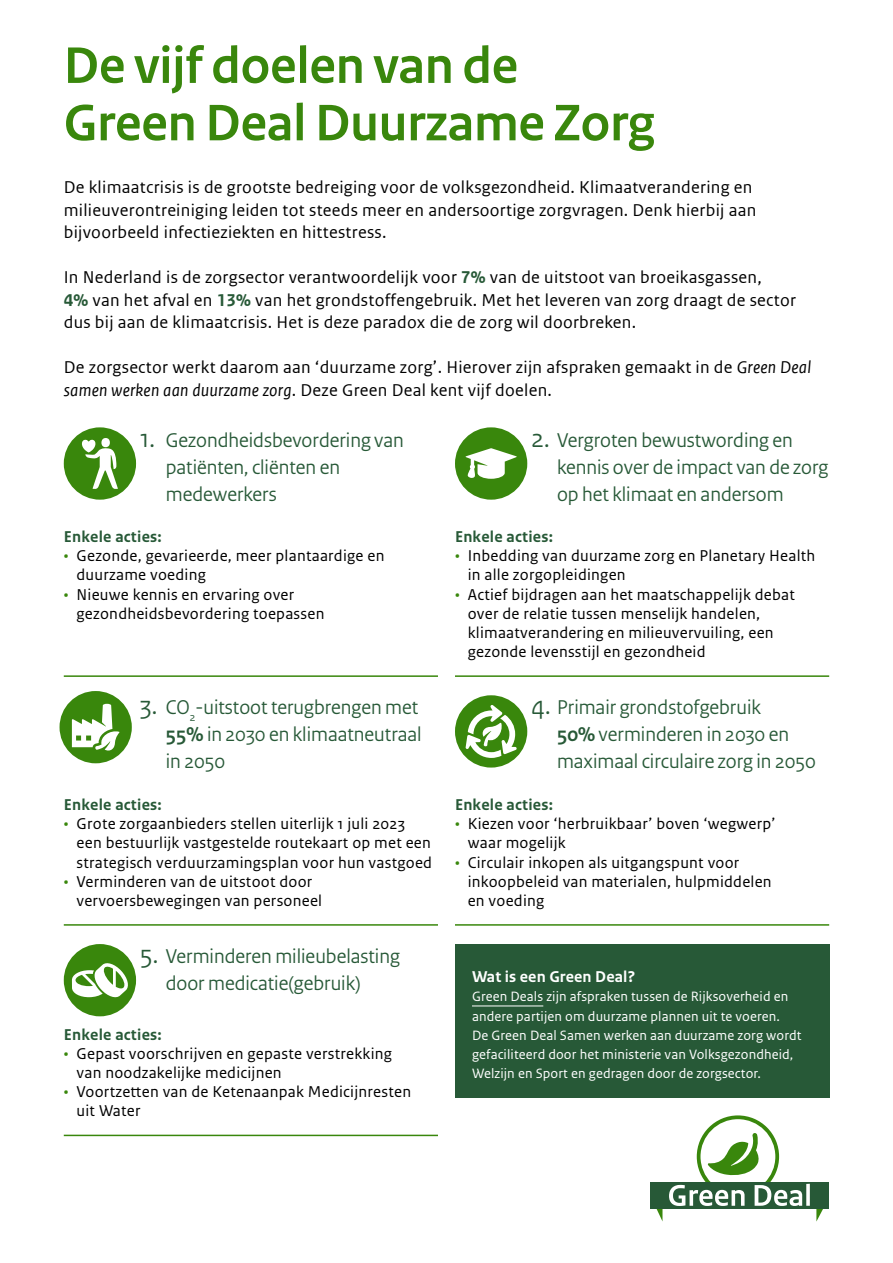
<style>
.page{position:relative;width:893px;height:1263px;background:#fff}
.page>*{position:absolute;margin:0;border:0;box-sizing:border-box;transform-origin:0 0}
.Titel{font:700 54px/57.4px "Rijksoverheid Sans Heading";color:#39870c}
.Kop_1_genummerd{font:21px/27px "Rijksoverheid Sans Heading";color:#275937}
.Inleiding{font:18px/22.5px "Rijksoverheid Sans Web Text";letter-spacing:.015em;color:#000}
.t1{font:16.5px/19.2px "Rijksoverheid Sans Text";letter-spacing:.015em;color:#000}
.Tussenkop_2{font:700 16.5px "Rijksoverheid Sans Text";letter-spacing:.015em;color:#275937}
.Kader_kop{font:700 16.5px "Rijksoverheid Sans Text";letter-spacing:.005em;color:#fff}
.Kader_plat{font:14.25px/19.2px "Rijksoverheid Sans Text";letter-spacing:.005em;color:#fff}
.s1{font-weight:700;color:#275937}
.s2{font-style:italic}
.s3{font-size:27px}
.s4{color:#39870c}
.s5{font-weight:700}
</style>
<div class="page">
<div style="left:64px;top:427px;width:72px;height:73px;background:#39870c;border-radius:50%"></div>
<svg style="left:82px;top:439px;width:36px;height:50px"></svg>
<hr style="left:64px;top:675px;width:374px;height:2px;background:#39870c">
<div style="left:455px;top:427px;width:72px;height:73px;background:#39870c;border-radius:50%"></div>
<svg style="left:465px;top:448px;width:52px;height:31px"></svg>
<hr style="left:455px;top:675px;width:374px;height:2px;background:#39870c">
<div style="left:60px;top:691px;width:72px;height:72px;background:#39870c;border-radius:50%"></div>
<svg style="left:72px;top:704px;width:48px;height:47px"></svg>
<hr style="left:64px;top:924px;width:374px;height:2px;background:#39870c">
<div style="left:455px;top:695px;width:72px;height:72px;background:#39870c;border-radius:50%"></div>
<svg style="left:465px;top:704px;width:52px;height:54px"></svg>
<hr style="left:455px;top:924px;width:374px;height:2px;background:#39870c">
<div style="left:64px;top:944px;width:72px;height:72px;background:#39870c;border-radius:50%"></div>
<svg style="left:72px;top:963px;width:56px;height:35px"></svg>
<hr style="left:64px;top:1135px;width:374px;height:1px;background:#39870c">
<div style="left:455px;top:944px;width:374px;height:153px;background:#275937"></div>
<hr style="left:472px;top:1006px;width:71px;height:1px;background:#fff">
<svg style="left:656px;top:1209px;width:6px;height:11px"></svg>
<svg style="left:816px;top:1209px;width:7px;height:12px"></svg>
<div style="left:651px;top:1182px;width:178px;height:27px;background:#275937"></div>
<svg style="left:669px;top:1115px;width:133px;height:91px"></svg>
<svg style="left:806px;top:1184px;width:4px;height:22px"></svg>
<p class="Titel" style="left:64px;top:38px;width:592px">De vijf doelen van de<br>Green Deal Duurzame Zorg</p>
<p class="Inleiding" style="left:64px;top:176px;width:694px">De klimaatcrisis is de grootste bedreiging voor de volksgezondheid. Klimaatverandering en milieuverontreiniging leiden tot steeds meer en andersoortige zorgvragen. Denk hierbij aan bijvoorbeeld infectieziekten en hittestress.</p>
<p class="Inleiding" style="left:64px;top:266px;width:734px">In Nederland is de zorgsector verantwoordelijk voor <span class="s1">7%</span> van de uitstoot van broeikasgassen,<br><span class="s1">4%</span> van het afval en <span class="s1">13%</span> van het grondstoffengebruik. Met het leveren van zorg draagt de sector dus bij aan de klimaatcrisis. Het is deze paradox die de zorg wil doorbreken.</p>
<p class="Inleiding" style="left:64px;top:356px;width:749px">De zorgsector werkt daarom aan ‘duurzame zorg’. Hierover zijn afspraken gemaakt in de <span class="s2">Green Deal samen werken aan duurzame zorg</span>. Deze Green Deal kent vijf doelen.</p>
<h1 class="Kop_1_genummerd" style="left:166px;top:426px;width:240px;text-indent:-26px"><span class="s3">1.</span> Gezondheidsbevordering van patiënten, cliënten en medewerkers</h1>
<h3 class="Tussenkop_2" style="left:64px;top:527px;width:100px">Enkele acties:</h3>
<p class="t1" style="left:77px;top:547px;width:309px;text-indent:-13px"><span class="s4">•</span> Gezonde, gevarieerde, meer plantaardige en duurzame voeding</p>
<p class="t1" style="left:77px;top:585px;width:249px;text-indent:-13px"><span class="s4">•</span> Nieuwe kennis en ervaring over gezondheidsbevordering toepassen</p>
<h1 class="Kop_1_genummerd" style="left:557px;top:426px;width:273px;text-indent:-26px"><span class="s3">2.</span> Vergroten bewustwording en kennis over de impact van de zorg op het klimaat en andersom</h1>
<h3 class="Tussenkop_2" style="left:455px;top:527px;width:100px">Enkele acties:</h3>
<p class="t1" style="left:468px;top:547px;width:349px;text-indent:-13px"><span class="s4">•</span> Inbedding van duurzame zorg en Planetary Health in alle zorgopleidingen</p>
<p class="t1" style="left:468px;top:585px;width:329px;text-indent:-13px"><span class="s4">•</span> Actief bijdragen aan het maatschappelijk debat over de relatie tussen menselijk handelen, klimaatverandering en milieuvervuiling, een gezonde levensstijl en gezondheid</p>
<h1 class="Kop_1_genummerd" style="left:166px;top:694px;width:257px;text-indent:-26px"><span class="s3">3.</span> CO<sub>2</sub>-uitstoot terugbrengen met<br><span class="s5">55%</span> in 2030 en klimaatneutraal in 2050</h1>
<h3 class="Tussenkop_2" style="left:64px;top:795px;width:100px">Enkele acties:</h3>
<p class="t1" style="left:77px;top:814px;width:357px;text-indent:-13px"><span class="s4">•</span> Grote zorgaanbieders stellen uiterlijk 1 juli 2023 een bestuurlijk vastgestelde routekaart op met een strategisch verduurzamingsplan voor hun vastgoed</p>
<p class="t1" style="left:77px;top:872px;width:247px;text-indent:-13px"><span class="s4">•</span> Verminderen van de uitstoot door vervoersbewegingen van personeel</p>
<h1 class="Kop_1_genummerd" style="left:166px;top:943px;width:236px;text-indent:-26px"><span class="s3">5.</span> Verminderen milieubelasting door medicatie(gebruik)</h1>
<h3 class="Tussenkop_2" style="left:64px;top:1025px;width:100px">Enkele acties:</h3>
<p class="t1" style="left:77px;top:1044px;width:317px;text-indent:-13px"><span class="s4">•</span> Gepast voorschrijven en gepaste verstrekking van noodzakelijke medicijnen</p>
<p class="t1" style="left:77px;top:1082px;width:336px;text-indent:-13px"><span class="s4">•</span> Voortzetten van de Ketenaanpak Medicijnresten uit Water</p>
<h1 class="Kop_1_genummerd" style="left:557px;top:694px;width:260px;text-indent:-26px"><span class="s3">4.</span> Primair grondstofgebruik<br><span class="s5">50%</span> verminderen in 2030 en maximaal circulaire zorg in 2050</h1>
<h3 class="Tussenkop_2" style="left:455px;top:795px;width:100px">Enkele acties:</h3>
<p class="t1" style="left:468px;top:814px;width:309px;text-indent:-13px"><span class="s4">•</span> Kiezen voor ‘herbruikbaar’ boven ‘wegwerp’ waar mogelijk</p>
<p class="t1" style="left:468px;top:853px;width:305px;text-indent:-13px"><span class="s4">•</span> Circulair inkopen als uitgangspunt voor inkoopbeleid van materialen, hulpmiddelen en voeding</p>
<p class="Kader_kop" style="left:472px;top:968px;width:165px">Wat is een Green Deal?</p>
<p class="Kader_plat" style="left:472px;top:987px;width:331px">Green Deals zijn afspraken tussen de Rijksoverheid en andere partijen om duurzame plannen uit te voeren.<br>De Green Deal Samen werken aan duurzame zorg wordt gefaciliteerd door het ministerie van Volksgezondheid, Welzijn en Sport en gedragen door de zorgsector.</p>
</div>
